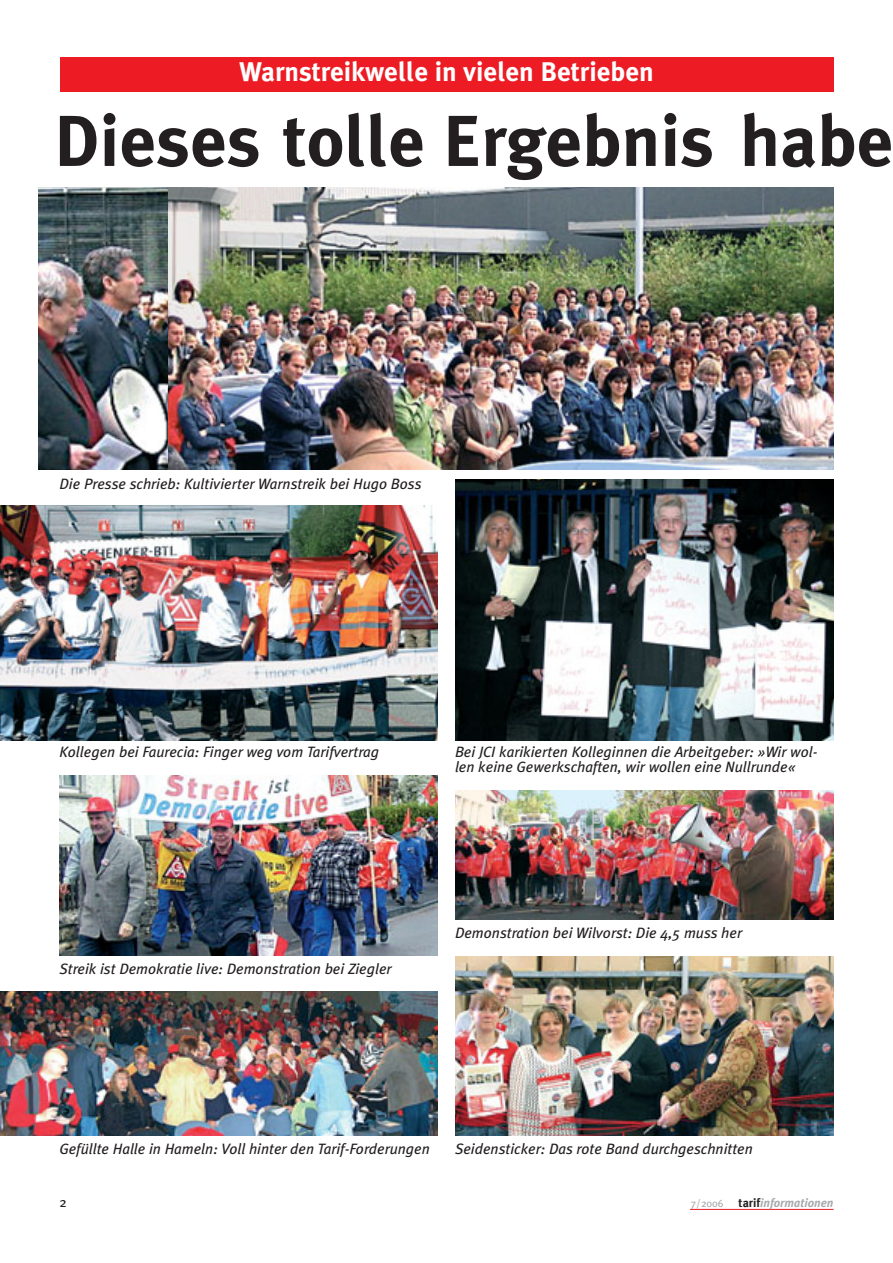
<style>
.page{position:relative;width:893px;height:1263px;background:#fff}
.page>*{position:absolute;margin:0;border:0;box-sizing:border-box;transform-origin:0 0}
.t1{font:700 72px "Meta Plus";color:#231f20}
.t2{font:700 27px "Meta Plus";color:#fff}
.t3{font:italic 15px/15px "Meta Plus";color:#231f20}
.t4{font:13.5px "Meta Plus";color:#231f20}
.t5{font:italic 700 12.15px "Meta Plus";color:#a7a9ac}
.s1{font-weight:400;font-style:normal;font-size:10.5px}
.s2{font-style:normal;color:#231f20}
</style>
<div class="page">
<div style="left:60px;top:57px;width:773px;height:34px;background:#ed1c24"></div>
<img style="left:167px;top:187px;width:666px;height:282px">
<img style="left:455px;top:479px;width:378px;height:261px">
<img style="left:0;top:991px;width:438px;height:144px">
<img style="left:0;top:505px;width:438px;height:235px">
<hr style="left:690px;top:1209px;width:143px;height:1px;background:#ed1c24">
<img style="left:39px;top:187px;width:128px;height:282px">
<img style="left:455px;top:956px;width:378px;height:179px">
<img style="left:455px;top:790px;width:378px;height:129px">
<img style="left:60px;top:775px;width:378px;height:180px">
<h2 class="t2" style="left:239px;top:61px;width:416px">Warnstreikwelle in vielen Betrieben</h2>
<h1 class="t1" style="left:54px;top:111px;width:841px">Dieses tolle Ergebnis habe</h1>
<p class="t3" style="left:60px;top:478px;width:363px">Die Presse schrieb: Kultivierter Warnstreik bei Hugo Boss</p>
<p class="t3" style="left:60px;top:745px;width:321px">Kollegen bei Faurecia: Finger weg vom Tarifvertrag</p>
<p class="t3" style="left:60px;top:963px;width:334px">Streik ist Demokratie live: Demonstration bei Ziegler</p>
<p class="t3" style="left:455px;top:745px;width:364px">Bei JCI karikierten Kolleginnen die Arbeitgeber: »Wir wol&shy;len keine Gewerkschaften, wir wollen eine Nullrunde«</p>
<p class="t3" style="left:455px;top:926px;width:288px">Demonstration bei Wilvorst: Die 4,5 muss her</p>
<p class="t3" style="left:60px;top:1142px;width:372px">Gefüllte Halle in Hameln: Voll hinter den Tarif-Forderungen</p>
<p class="t3" style="left:455px;top:1142px;width:299px">Seidensticker: Das rote Band durchgeschnitten</p>
<p class="t4" style="left:60px;top:1197px;width:9px">2</p>
<p class="t5" style="left:691px;top:1198px;width:144px"><span class="s1">7/2006</span> <span class="s2">tarif</span>informationen</p>
</div>
